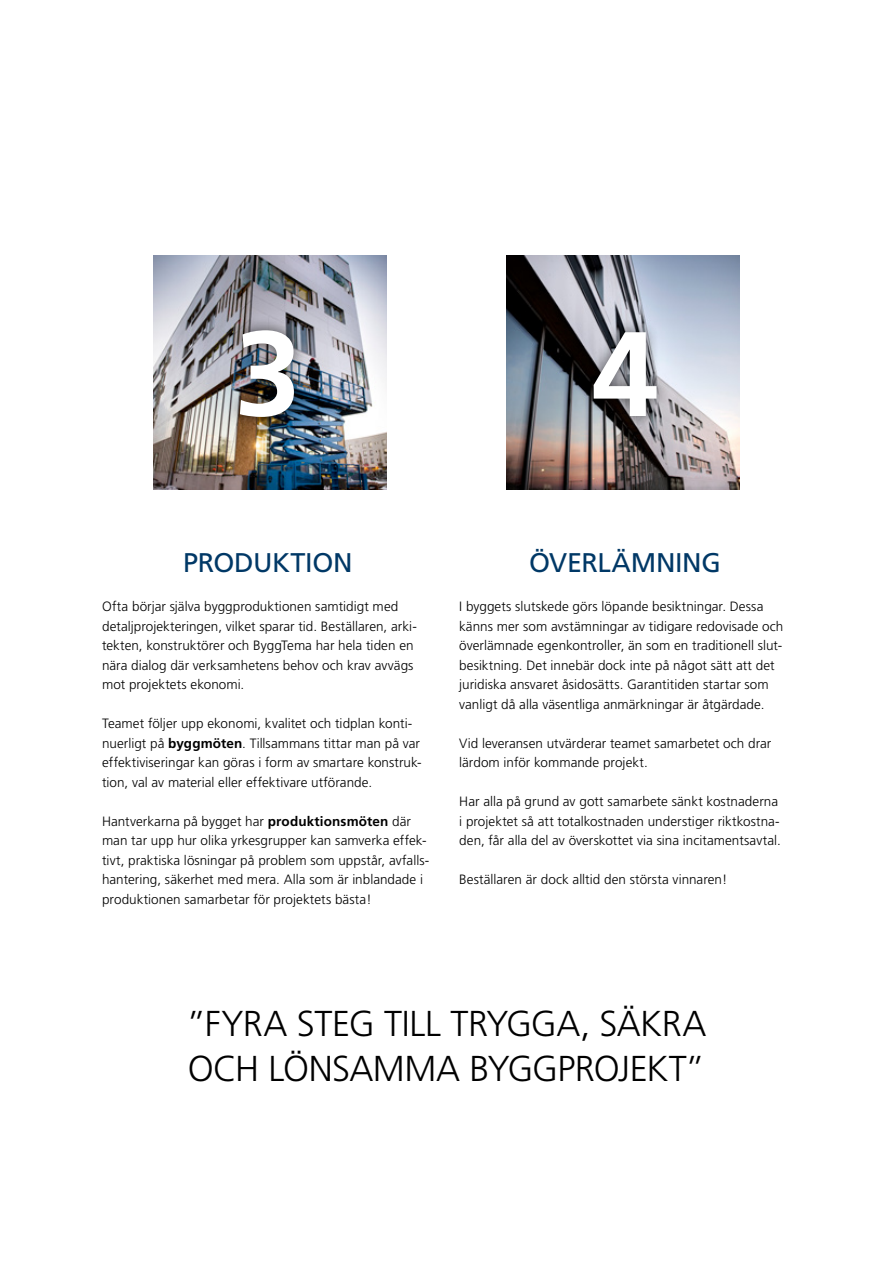
<style>
.page{position:relative;width:893px;height:1263px;background:#fff}
.page>*{position:absolute;margin:0;border:0;box-sizing:border-box;transform-origin:0 0}
.t1{font:700 120px "Frutiger";color:#fff}
.t2{font:300 36px/45px "Frutiger";letter-spacing:-.015em;color:#000}
.t3{font:27px "Frutiger";letter-spacing:-.01em;color:#003866}
.t4{font:300 13.5px/19.5px "Frutiger";letter-spacing:.005em;color:#000}
.s1{font-weight:700}
</style>
<div class="page">
<img style="left:506px;top:255px;width:234px;height:234px">
<img style="left:153px;top:255px;width:234px;height:234px">
<div style="left:580px;top:318px;width:91px;height:112px;background:#000;opacity:.65"></div>
<div style="left:226px;top:316px;width:82px;height:115px;background:#000;opacity:.65"></div>
<h1 class="t1" style="left:235px;top:303px;width:68px">3</h1>
<h1 class="t1" style="left:592px;top:304px;width:68px">4</h1>
<h3 class="t3" style="left:183px;top:547px;width:171px">PRODUKTION</h3>
<p class="t4" style="left:102px;top:597px;width:316px">Ofta börjar själva byggproduktionen samtidigt med detaljprojekteringen, vilket sparar tid. Beställaren, arki&shy;tekten, konstruktörer och ByggTema har hela tiden en nära dialog där verksamhetens behov och krav avvägs mot projektets ekonomi.</p>
<p class="t4" style="left:102px;top:714px;width:321px">Teamet följer upp ekonomi, kvalitet och tidplan konti&shy;nuerligt på <span class="s1">byggmöten</span>. Tillsammans tittar man på var effektiviseringar kan göras i form av smartare konstruk&shy;tion, val av material eller effektivare utförande.</p>
<p class="t4" style="left:102px;top:811px;width:329px">Hantverkarna på bygget har <span class="s1">produktionsmöten</span> där man tar upp hur olika yrkesgrupper kan samverka effek&shy;tivt, praktiska lösningar på problem som uppstår, avfalls&shy;hantering, säkerhet med mera. Alla som är inblandade i produktionen samarbetar för projektets bästa!</p>
<h3 class="t3" style="left:529px;top:547px;width:193px">ÖVERLÄMNING</h3>
<p class="t4" style="left:459px;top:597px;width:326px">I byggets slutskede görs löpande besiktningar. Dessa känns mer som avstämningar av tidigare redovisade och överlämnade egenkontroller, än som en traditionell slut&shy;besiktning. Det innebär dock inte på något sätt att det juridiska ansvaret åsidosätts. Garantitiden startar som vanligt då alla väsentliga anmärkningar är åtgärdade.</p>
<p class="t4" style="left:459px;top:733px;width:314px">Vid leveransen utvärderar teamet samarbetet och drar lärdom inför kommande projekt.</p>
<p class="t4" style="left:459px;top:792px;width:323px">Har alla på grund av gott samarbete sänkt kostnaderna i projektet så att totalkostnaden understiger riktkostna&shy;den, får alla del av överskottet via sina incitamentsavtal.</p>
<p class="t4" style="left:459px;top:870px;width:270px">Beställaren är dock alltid den största vinnaren!</p>
<h2 class="t2" style="left:186px;top:1001px;width:521px">”Fyra steg till trygga, säkra och lönsamma byggprojekt”</h2>
</div>
